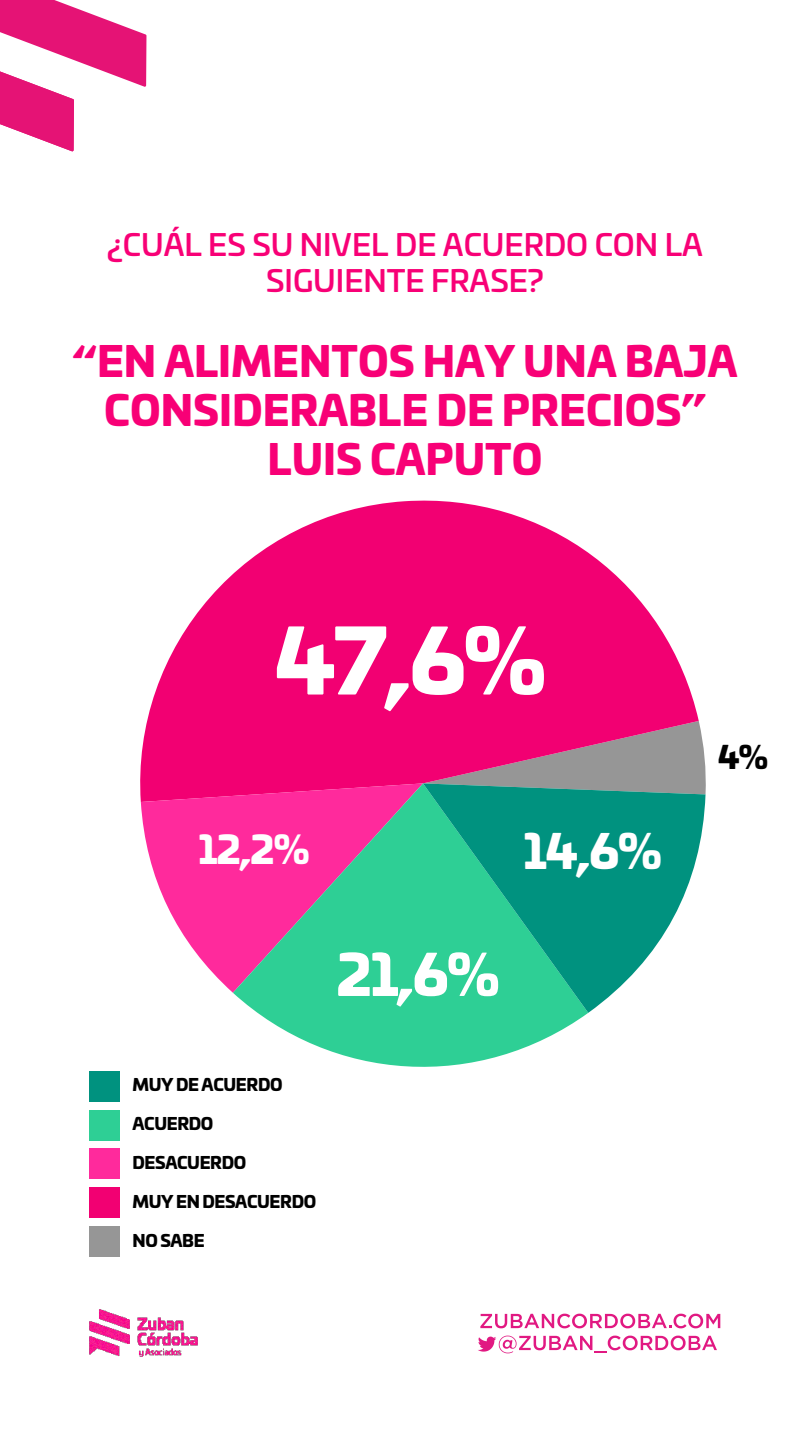
<style>
.page{position:relative;width:810px;height:1440px;background:#fff}
.page>*{position:absolute;margin:0;border:0;box-sizing:border-box;transform-origin:0 0}
.t1{font:900 87px "Univia Pro";color:#fff}
.t2{font:900 55.35px "Univia Pro";color:#fff}
.t3{font:900 46.12px "Univia Pro";color:#fff}
.t4{font:900 40.88px/49.1px "Univia Pro";color:#f80076;text-align:center}
.t5{font:900 37.8px "Univia Pro";color:#fff}
.t6{font:900 30.9px "Univia Pro";color:#000}
.t7{font:500 30px/36px "Univia Pro";color:#f80076;text-align:center}
.t8{font:900 16.65px "Univia Pro";letter-spacing:-.02em;color:#000}
</style>
<div class="page">
<svg style="left:480px;top:1314px;width:240px;height:14px"></svg>
<svg style="left:478px;top:1336px;width:239px;height:17px"></svg>
<img style="left:89px;top:1309px;width:109px;height:48px">
<svg style="left:0;top:0;width:146px;height:151px"></svg>
<div style="left:90px;top:1110px;width:30px;height:30px;background:#2ecf95"></div>
<div style="left:90px;top:1071px;width:30px;height:30px;background:#00927f"></div>
<div style="left:90px;top:1149px;width:30px;height:30px;background:#ff2a9c"></div>
<div style="left:90px;top:1188px;width:30px;height:30px;background:#f20072"></div>
<div style="left:90px;top:1227px;width:30px;height:30px;background:#969696"></div>
<svg style="left:699px;top:723px;width:7px;height:60px"></svg>
<svg style="left:140px;top:500px;width:559px;height:302px;fill:#f20072"></svg>
<svg style="left:141px;top:783px;width:92px;height:210px;fill:#ff2a9c"></svg>
<svg style="left:233px;top:783px;width:355px;height:284px;background:#8a9ea2"></svg>
<svg style="left:423px;top:783px;width:283px;height:230px;background:#31b195"></svg>
<p class="t7" style="left:107px;top:225px;width:597px">¿CUÁL ES SU NIVEL DE ACUERDO CON LA<br>SIGUIENTE FRASE?</p>
<p class="t4" style="left:72px;top:334px;width:667px">“EN ALIMENTOS HAY UNA BAJA<br>CONSIDERABLE DE PRECIOS”<br>LUIS CAPUTO</p>
<h1 class="t1" style="left:275px;top:590px;width:273px">47,6%</h1>
<p class="t5" style="left:199px;top:819px;width:112px">12,2%</p>
<p class="t3" style="left:523px;top:814px;width:140px">14,6%</p>
<h2 class="t2" style="left:337px;top:929px;width:164px">21,6%</h2>
<p class="t8" style="left:132px;top:1071px;width:152px">MUY DE ACUERDO</p>
<p class="t8" style="left:132px;top:1110px;width:82px">ACUERDO</p>
<p class="t8" style="left:132px;top:1149px;width:115px">DESACUERDO</p>
<p class="t8" style="left:132px;top:1188px;width:185px">MUY EN DESACUERDO</p>
<p class="t8" style="left:132px;top:1227px;width:74px">NO SABE</p>
<p class="t6" style="left:718px;top:732px;width:52px">4%</p>
</div>
